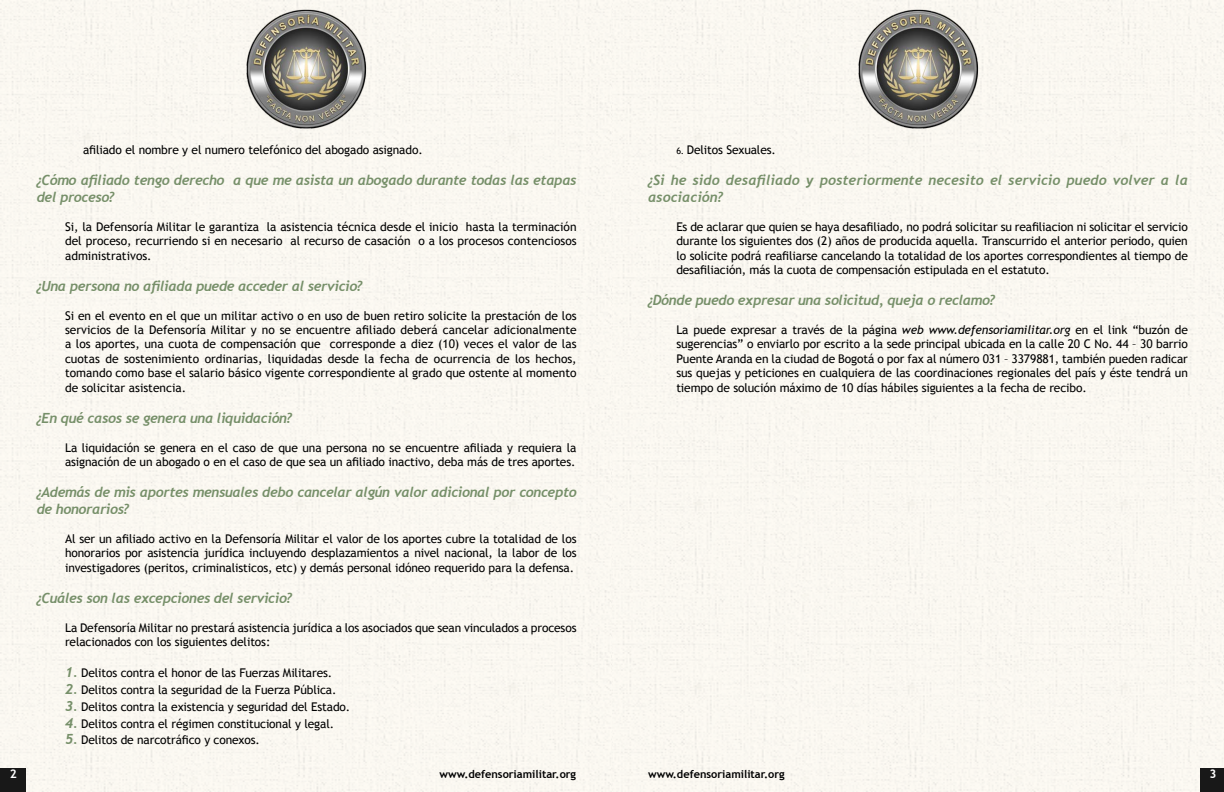
<style>
.page{position:relative;width:1224px;height:792px;background:#faf8f1}
.page>*{position:absolute;margin:0;border:0;box-sizing:border-box;transform-origin:0 0}
.t1{font:italic 700 14px/16.8px "Trebuchet";letter-spacing:-.025em;color:#768f69}
.t2{font:italic 700 14px/16.8px "Trebuchet";color:#768f69}
.t3{font:12px/14.4px "Trebuchet MS";letter-spacing:-.01em;color:#000;text-align:justify}
.t4{font:700 12px "Trebuchet MS";color:#fff}
.t5{font:700 11px "Trebuchet MS";color:#000}
.s1{font-family:"Trebuchet";font-weight:700;font-style:italic;font-size:14px;color:#768f69}
.s2{font-size:9px}
.s3{font-style:italic}
</style>
<div class="page">
<div style="left:1px;top:768px;width:25px;height:24px;background:#181818"></div>
<div style="left:1200px;top:768px;width:24px;height:24px;background:#181818"></div>
<img style="left:245px;top:8px;width:122px;height:122px">
<img style="left:857px;top:8px;width:122px;height:122px">
<p class="t3" style="left:83px;top:143px;width:341px">afiliado el nombre y el numero telefónico del abogado asignado.</p>
<p class="t1" style="left:37px;top:172px;width:542px">¿Cómo afiliado tengo derecho a que me asista un abogado durante todas las etapas del proceso?</p>
<p class="t3" style="left:65px;top:219px;width:513px">Si, la Defensoría Militar le garantiza la asistencia técnica desde el inicio hasta la terminación del proceso, recurriendo si en necesario al recurso de casación o a los procesos contenciosos administrativos.</p>
<p class="t1" style="left:37px;top:278px;width:327px">¿Una persona no afiliada puede acceder al servicio?</p>
<p class="t3" style="left:65px;top:308px;width:513px">Si en el evento en el que un militar activo o en uso de buen retiro solicite la prestación de los servicios de la Defensoría Militar y no se encuentre afiliado deberá cancelar adicionalmente a los aportes, una cuota de compensación que corresponde a diez (10) veces el valor de las cuotas de sostenimiento ordinarias, liquidadas desde la fecha de ocurrencia de los hechos, tomando como base el salario básico vigente correspondiente al grado que ostente al momento de solicitar asistencia.</p>
<p class="t1" style="left:37px;top:410px;width:257px">¿En qué casos se genera una liquidación?</p>
<p class="t3" style="left:65px;top:440px;width:513px">La liquidación se genera en el caso de que una persona no se encuentre afiliada y requiera la asignación de un abogado o en el caso de que sea un afiliado inactivo, deba más de tres aportes.</p>
<p class="t1" style="left:37px;top:484px;width:542px">¿Además de mis aportes mensuales debo cancelar algún valor adicional por concepto de honorarios?</p>
<p class="t3" style="left:65px;top:531px;width:513px">Al ser un afiliado activo en la Defensoría Militar el valor de los aportes cubre la totalidad de los honorarios por asistencia jurídica incluyendo desplazamientos a nivel nacional, la labor de los investigadores (peritos, criminalisticos, etc) y demás personal idóneo requerido para la defensa.</p>
<p class="t1" style="left:37px;top:590px;width:257px">¿Cuáles son las excepciones del servicio?</p>
<p class="t3" style="left:65px;top:620px;width:513px">La Defensoría Militar no prestará asistencia jurídica a los asociados que sean vinculados a procesos relacionados con los siguientes delitos:</p>
<p class="t3" style="left:65px;top:666px;width:269px"><span class="s1">1.</span> Delitos contra el honor de las Fuerzas Militares.</p>
<p class="t3" style="left:65px;top:683px;width:273px"><span class="s1">2.</span> Delitos contra la seguridad de la Fuerza Pública.</p>
<p class="t3" style="left:65px;top:699px;width:287px"><span class="s1">3.</span> Delitos contra la existencia y seguridad del Estado.</p>
<p class="t3" style="left:65px;top:716px;width:271px"><span class="s1">4.</span> Delitos contra el régimen constitucional y legal.</p>
<p class="t3" style="left:65px;top:733px;width:196px"><span class="s1">5.</span> Delitos de narcotráfico y conexos.</p>
<p class="t3" style="left:676px;top:143px;width:101px"><span class="s2">6.</span> Delitos Sexuales.</p>
<p class="t2" style="left:648px;top:172px;width:542px">¿Si he sido desafiliado y posteriormente necesito el servicio puedo volver a la asociación?</p>
<p class="t3" style="left:676px;top:219px;width:513px">Es de aclarar que quien se haya desafiliado, no podrá solicitar su reafiliacion ni solicitar el servicio durante los siguientes dos (2) años de producida aquella. Transcurrido el anterior periodo, quien lo solicite podrá reafiliarse cancelando la totalidad de los aportes correspondientes al tiempo de desafiliación, más la cuota de compensación estipulada en el estatuto.</p>
<p class="t1" style="left:648px;top:292px;width:349px">¿Dónde puedo expresar una solicitud, queja o reclamo?</p>
<p class="t3" style="left:676px;top:323px;width:513px">La puede expresar a través de la página <span class="s3">web www.defensoriamilitar.org</span> en el link “buzón de sugerencias” o enviarlo por escrito a la sede principal ubicada en la calle 20 C No. 44 – 30 barrio Puente Aranda en la ciudad de Bogotá o por fax al número 031 – 3379881, también pueden radicar sus quejas y peticiones en cualquiera de las coordinaciones regionales del país y éste tendrá un tiempo de solución máximo de 10 días hábiles siguientes a la fecha de recibo.</p>
<p class="t4" style="left:10px;top:767px;width:9px">2</p>
<p class="t5" style="left:440px;top:768px;width:138px">www.defensoriamilitar.org</p>
<p class="t5" style="left:648px;top:767px;width:138px">www.defensoriamilitar.org</p>
<p class="t4" style="left:1209px;top:767px;width:9px">3</p>
</div>
